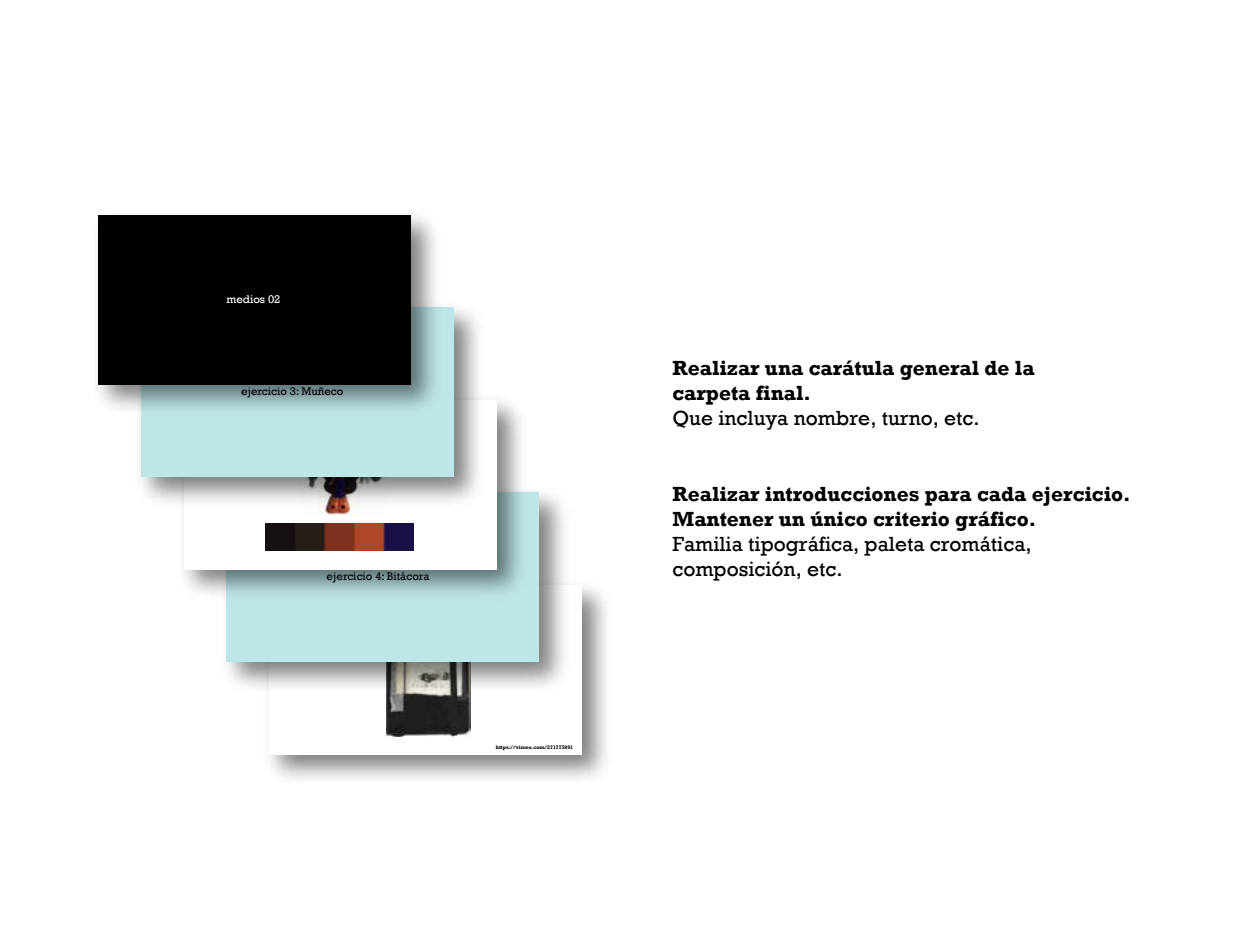
<style>
.page{position:relative;width:1259px;height:944px;background:#fff}
.page>*{position:absolute;margin:0;border:0;box-sizing:border-box;transform-origin:0 0}
.t1{font:700 21px/25.2px "Rockwell";color:#000}
.t2{font:21px/25.2px "Rockwell";color:#000}
.t3{font:11.38px "Rockwell";color:#000}
.t4{font:11.38px "Rockwell";color:#fff}
.t5{font:700 5.25px "Rockwell";color:#000}
</style>
<div class="page">
<img style="left:387px;top:700px;width:83px;height:36px">
<img style="left:226px;top:493px;width:352px;height:207px">
<div style="left:226px;top:492px;width:313px;height:169px;background:#bde6e9"></div>
<img style="left:183px;top:401px;width:344px;height:199px">
<div style="left:184px;top:400px;width:312px;height:169px;background:#fff"></div>
<img style="left:295px;top:523px;width:118px;height:28px">
<div style="left:265px;top:523px;width:30px;height:28px;background:#150f10"></div>
<img style="left:141px;top:307px;width:343px;height:208px">
<div style="left:141px;top:307px;width:312px;height:169px;background:#bde6e9"></div>
<img style="left:98px;top:216px;width:341px;height:200px">
<div style="left:98px;top:215px;width:313px;height:169px;background:#000"></div>
<p class="t4" style="left:226px;top:292px;width:55px">medios 02</p>
<p class="t3" style="left:241px;top:385px;width:104px">ejercicio 3: Muñeco</p>
<p class="t3" style="left:326px;top:570px;width:104px">ejercicio 4: Bitácora</p>
<p class="t5" style="left:496px;top:743px;width:79px">https://vimeo.com/271775991</p>
<p class="t1" style="left:672px;top:355px;width:363px">Realizar una carátula general de la carpeta final.</p>
<p class="t2" style="left:672px;top:406px;width:309px">Que incluya nombre, turno, etc.</p>
<p class="t1" style="left:672px;top:481px;width:460px">Realizar introducciones para cada ejercicio.<br>Mantener un único criterio gráfico.</p>
<p class="t2" style="left:672px;top:532px;width:361px">Familia tipográfica, paleta cromática, composición, etc.</p>
</div>
